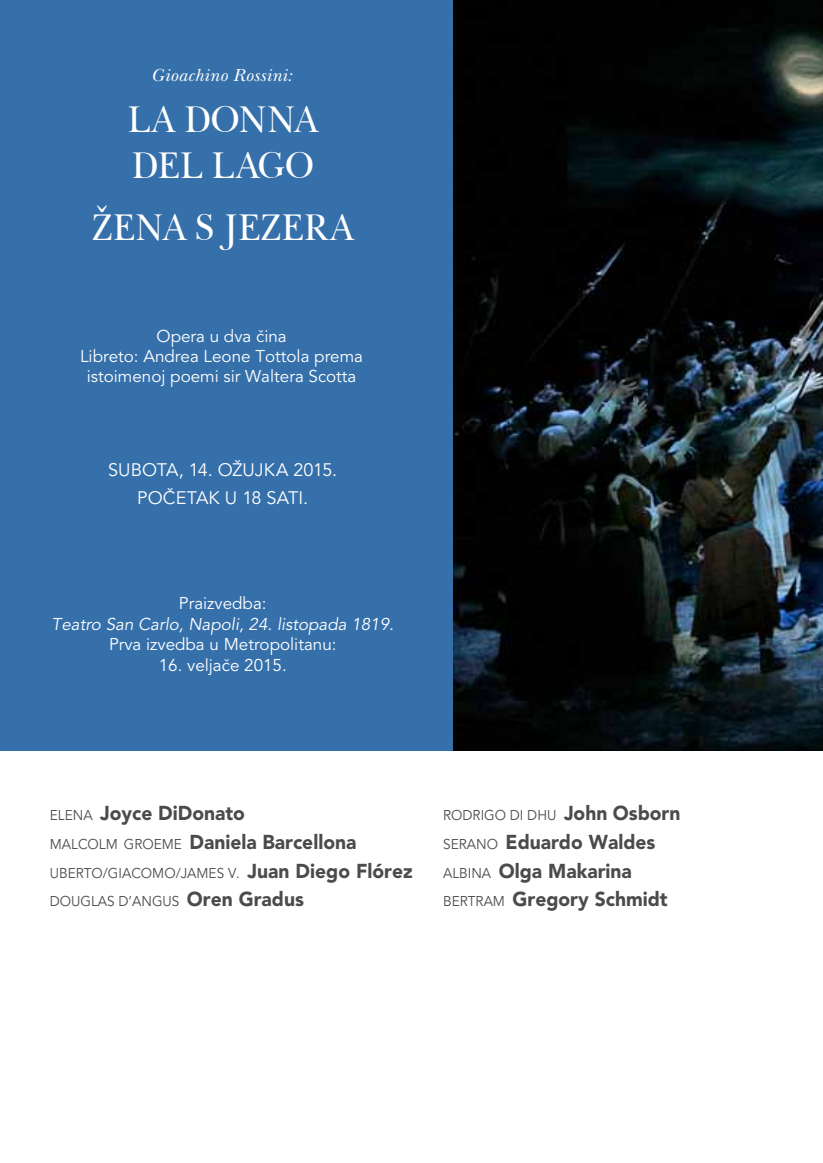
<style>
.page{position:relative;width:823px;height:1163px;background:#fff}
.page>*{position:absolute;margin:0;border:0;box-sizing:border-box;transform-origin:0 0}
.t1{font:38px/45.6px "Baskerville L2";letter-spacing:-.025em;color:#fff;scale:.94 1}
.t2{font:700 20px/28.8px "Avenir";color:#4a4c4b;scale:.96 1}
.t3{font:18px/28px "Avenir";letter-spacing:.005em;color:#fff;text-align:center}
.t4{font:italic 18px "Baskerville";letter-spacing:.01em;color:#fff}
.t5{font:17px/20.4px "Avenir";color:#fff;text-align:center}
.t6{font:italic 17px "Avenir";color:#fff}
.t7{font:14.2px/28.8px "Avenir";color:#4a4c4b;scale:.96 1}
.s1{font-weight:400;font-size:14.2px}
.s2{font-weight:700;font-size:20px}
</style>
<div class="page">
<img style="left:452px;top:0;width:370px;height:750px">
<div style="left:0;top:0;width:452px;height:750px;background:#3670ab"></div>
<p class="t4" style="left:152px;top:64px;width:142px">Gioachino Rossini:</p>
<h1 class="t1" style="left:127px;top:96px;width:204px">LA DONNA<br>DEL LAGO</h1>
<h1 class="t1" style="left:91px;top:204px;width:280px">ŽENA S JEZERA</h1>
<p class="t5" style="left:80px;top:326px;width:284px">Opera u dva čina<br>Libreto: Andrea Leone Tottola prema istoimenoj poemi sir Waltera Scotta</p>
<p class="t3" style="left:108px;top:456px;width:230px">Subota, 14. ožujka 2015.<br>Početak u 18 sati.</p>
<p class="t5" style="left:179px;top:593px;width:89px">Praizvedba:</p>
<p class="t6" style="left:52px;top:614px;width:343px">Teatro San Carlo, Napoli, 24. listopada 1819.</p>
<p class="t5" style="left:109px;top:634px;width:229px">Prva izvedba u Metropolitanu:</p>
<p class="t5" style="left:159px;top:655px;width:129px">16. veljače 2015.</p>
<p class="t2" style="left:50px;top:798px;width:320px"><span class="s1">Elena</span> Joyce DiDonato<br><span class="s1">Malcolm Groem e</span> Daniela Barcellona</p>
<p class="t7" style="left:50px;top:858px;width:379px">Ub erto/Giacom o/Jam es V. <span class="s2">Juan Diego Flórez<br></span>Douglas d’Ang us <span class="s2">Oren Gradus</span></p>
<p class="t7" style="left:443px;top:800px;width:248px">Rodrig o di Dhu <span class="s2">John Osborn</span></p>
<p class="t2" style="left:443px;top:827px;width:235px"><span class="s1">Serano</span> Eduardo Waldes<br><span class="s1">ALBINA</span> Olga Makarina<br><span class="s1">Bertram</span> Gregory Schmidt</p>
</div>
